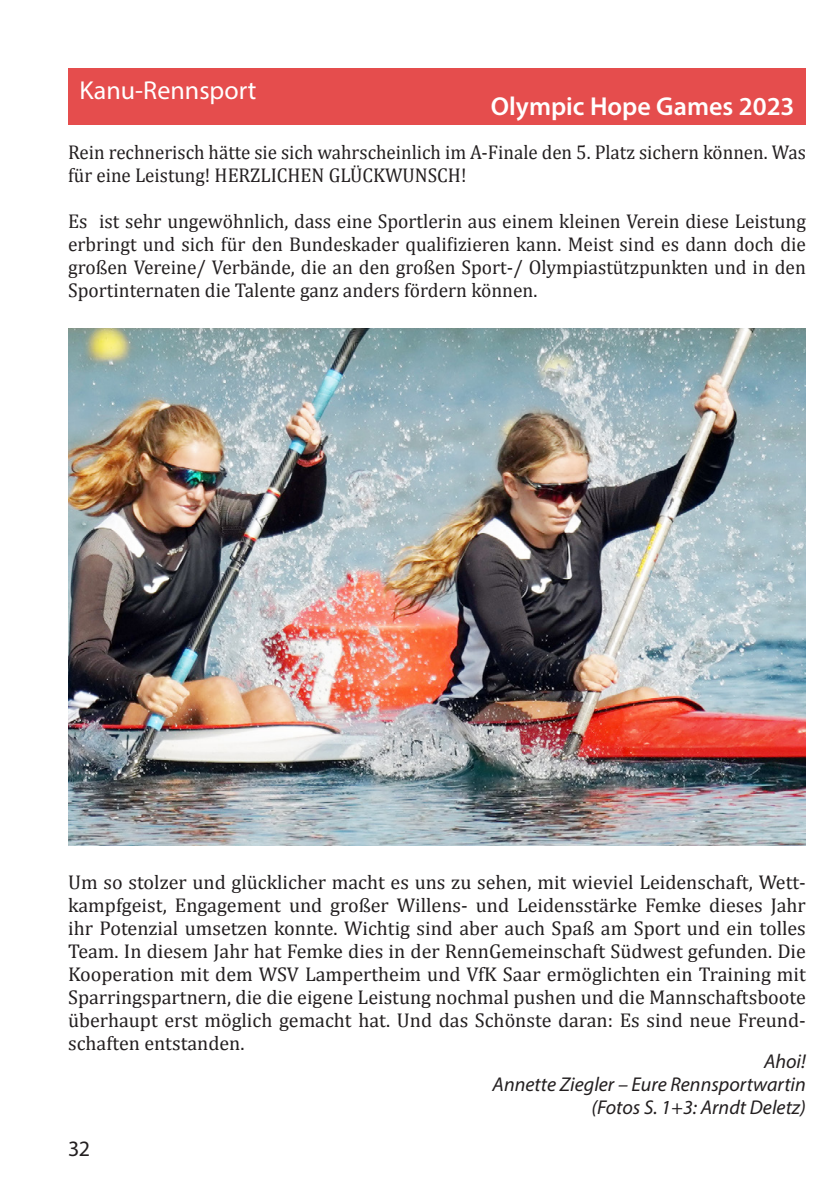
<style>
.page{position:relative;width:840px;height:1191px;background:#fff}
.page>*{position:absolute;margin:0;border:0;box-sizing:border-box;transform-origin:0 0}
.t1{font:600 26px "Myriad Pro";color:#fff}
.t2{font:26px "Myriad Pro";color:#fff}
.t3{font:22px "Myriad Pro";color:#231f20}
.t4{font:20px/23px "Cambria";color:#231f20;text-align:justify}
.t5{font:20px/23px "Cambria";color:#231f20;scale:.95 1}
.t6{font:italic 20px/23.2px "Myriad Pro";color:#231f20;text-align:right}
</style>
<div class="page">
<div style="left:68px;top:68px;width:737px;height:57px;background:#e54d4d"></div>
<img style="left:68px;top:329px;width:737px;height:516px">
<h1 class="t2" style="left:79px;top:74px;width:178px">Kanu-Rennsport</h1>
<h1 class="t1" style="left:490px;top:89px;width:305px">Olympic Hope Games 2023</h1>
<p class="t5" style="left:68px;top:141px;width:777px">Rein rechnerisch hätte sie sich wahrscheinlich im A-Finale den 5. Platz sichern können. Was für eine Leistung! HERZLICHEN GLÜCKWUNSCH!</p>
<p class="t4" style="left:68px;top:210px;width:739px">Es ist sehr ungewöhnlich, dass eine Sportlerin aus einem kleinen Verein diese Leistung erbringt und sich für den Bundeskader qualifizieren kann. Meist sind es dann doch die großen Vereine/ Verbände, die an den großen Sport-/ Olympiastützpunkten und in den Sportinternaten die Talente ganz anders fördern können.</p>
<p class="t4" style="left:68px;top:870px;width:739px">Um so stolzer und glücklicher macht es uns zu sehen, mit wieviel Leidenschaft, Wett&shy;kampfgeist, Engagement und großer Willens- und Leidensstärke Femke dieses Jahr ihr Potenzial umsetzen konnte. Wichtig sind aber auch Spaß am Sport und ein tolles Team. In diesem Jahr hat Femke dies in der RennGemeinschaft Südwest gefunden. Die Kooperation mit dem WSV Lampertheim und VfK Saar ermöglichten ein Training mit Sparringspartnern, die die eigene Leistung nochmal pushen und die Mannschaftsboote überhaupt erst möglich gemacht hat. Und das Schönste daran: Es sind neue Freund&shy;schaften entstanden.</p>
<p class="t6" style="left:492px;top:1049px;width:315px">Ahoi!<br>Annette Ziegler – Eure Rennsportwartin (Fotos S. 1+3: Arndt Deletz)</p>
<p class="t3" style="left:68px;top:1135px;width:23px">32</p>
</div>
